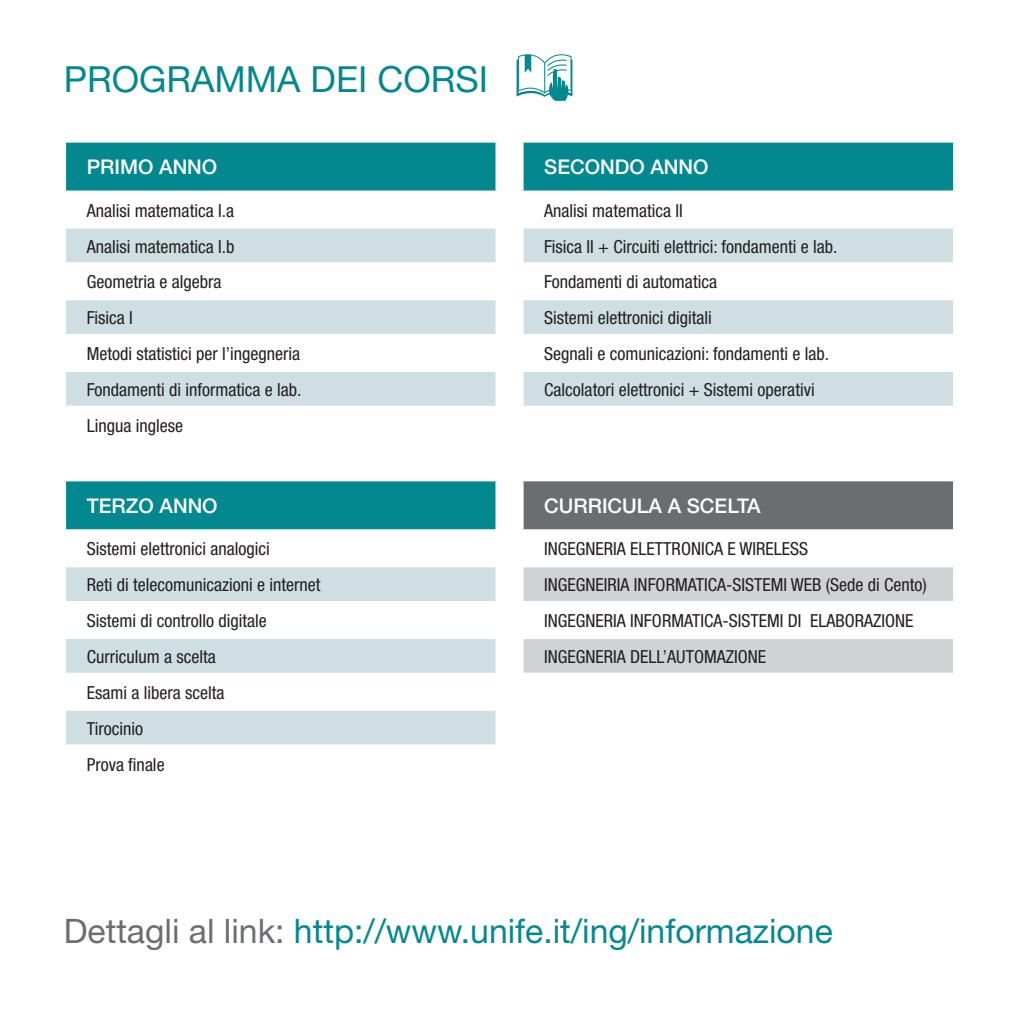
<style>
.page{position:relative;width:1021px;height:1021px;background:#fff}
.page>*{position:absolute;margin:0;border:0;box-sizing:border-box;transform-origin:0 0}
.t1{font:36px "Helvetica Neue";color:#03888f}
.t2{font:33.75px "Helvetica Neue";color:#03888f}
.t3{font:500 20.25px "Helvetica Neue";color:#fff}
.t4{font:condensed 18px/35.8px "Helvetica Neue";color:#231f20}
.s1{color:#6c6d70}
</style>
<div class="page">
<svg style="left:516px;top:54px;width:56px;height:47px"></svg>
<div style="left:65px;top:141px;width:431px;height:51px;background:#03888f"></div>
<svg style="left:66px;top:229px;width:429px;height:176px;fill:#cedee2"></svg>
<hr style="left:64px;top:140px;width:433px;height:3px;background:#fff">
<hr style="left:64px;top:143px;width:2px;height:47px;background:#fff">
<hr style="left:495px;top:143px;width:2px;height:47px;background:#fff">
<hr style="left:64px;top:190px;width:433px;height:3px;background:#fff">
<hr style="left:64px;top:262px;width:433px;height:2px;background:#fff">
<hr style="left:64px;top:298px;width:433px;height:2px;background:#fff">
<hr style="left:64px;top:334px;width:433px;height:2px;background:#fff">
<hr style="left:64px;top:370px;width:433px;height:2px;background:#fff">
<div style="left:65px;top:480px;width:431px;height:50px;background:#03888f"></div>
<svg style="left:66px;top:567px;width:429px;height:177px;fill:#cedee2"></svg>
<hr style="left:64px;top:479px;width:433px;height:2px;background:#fff">
<hr style="left:64px;top:481px;width:2px;height:48px;background:#fff">
<hr style="left:495px;top:481px;width:2px;height:48px;background:#fff">
<hr style="left:64px;top:529px;width:433px;height:2px;background:#fff">
<hr style="left:64px;top:601px;width:433px;height:2px;background:#fff">
<hr style="left:64px;top:637px;width:433px;height:2px;background:#fff">
<hr style="left:64px;top:672px;width:433px;height:3px;background:#fff">
<hr style="left:64px;top:708px;width:433px;height:2px;background:#fff">
<div style="left:522px;top:480px;width:432px;height:50px;background:#6c6d70"></div>
<svg style="left:523px;top:567px;width:430px;height:105px;fill:#d1d2d4"></svg>
<hr style="left:521px;top:479px;width:434px;height:2px;background:#fff">
<hr style="left:521px;top:481px;width:2px;height:48px;background:#fff">
<hr style="left:953px;top:481px;width:2px;height:48px;background:#fff">
<hr style="left:521px;top:529px;width:434px;height:2px;background:#fff">
<hr style="left:521px;top:601px;width:434px;height:2px;background:#fff">
<hr style="left:521px;top:637px;width:434px;height:2px;background:#fff">
<div style="left:522px;top:141px;width:432px;height:51px;background:#03888f"></div>
<svg style="left:523px;top:229px;width:430px;height:176px;fill:#cedee2"></svg>
<hr style="left:521px;top:140px;width:434px;height:3px;background:#fff">
<hr style="left:521px;top:143px;width:2px;height:47px;background:#fff">
<hr style="left:953px;top:143px;width:2px;height:47px;background:#fff">
<hr style="left:521px;top:190px;width:434px;height:3px;background:#fff">
<hr style="left:521px;top:262px;width:434px;height:2px;background:#fff">
<hr style="left:521px;top:298px;width:434px;height:2px;background:#fff">
<hr style="left:521px;top:334px;width:434px;height:2px;background:#fff">
<hr style="left:521px;top:370px;width:434px;height:2px;background:#fff">
<h1 class="t1" style="left:64px;top:58px;width:426px">PROGRAMMA DEI CORSI</h1>
<p class="t3" style="left:87px;top:155px;width:132px">PRIMO ANNO</p>
<p class="t4" style="left:87px;top:192px;width:216px">Analisi matematica I.a<br>Analisi matematica I.b<br>Geometria e algebra<br>Fisica I<br>Metodi statistici per l’ingegneria<br>Fondamenti di informatica e lab.<br>Lingua inglese</p>
<p class="t3" style="left:87px;top:494px;width:132px">TERZO ANNO</p>
<p class="t4" style="left:87px;top:531px;width:235px">Sistemi elettronici analogici<br>Reti di telecomunicazioni e internet<br>Sistemi di controllo digitale<br>Curriculum a scelta<br>Esami a libera scelta<br>Tirocinio<br>Prova finale</p>
<p class="t3" style="left:544px;top:155px;width:166px">SECONDO ANNO</p>
<p class="t4" style="left:544px;top:192px;width:294px">Analisi matematica II<br>Fisica II + Circuiti elettrici: fondamenti e lab.<br>Fondamenti di automatica<br>Sistemi elettronici digitali<br>Segnali e comunicazioni: fondamenti e lab.<br>Calcolatori elettronici + Sistemi operativi</p>
<p class="t3" style="left:544px;top:494px;width:218px">CURRICULA A SCELTA</p>
<p class="t4" style="left:544px;top:531px;width:384px">INGEGNERIA ELETTRONICA E WIRELESS<br>INGEGNEIRIA INFORMATICA-SISTEMI WEB (Sede di Cento)<br>INGEGNERIA INFORMATICA-SISTEMI DI ELABORAZIONE INGEGNERIA DELL’AUTOMAZIONE</p>
<h2 class="t2" style="left:64px;top:910px;width:770px"><span class="s1">Dettagli al link:</span> http://www.unife.it/ing/informazione</h2>
</div>
